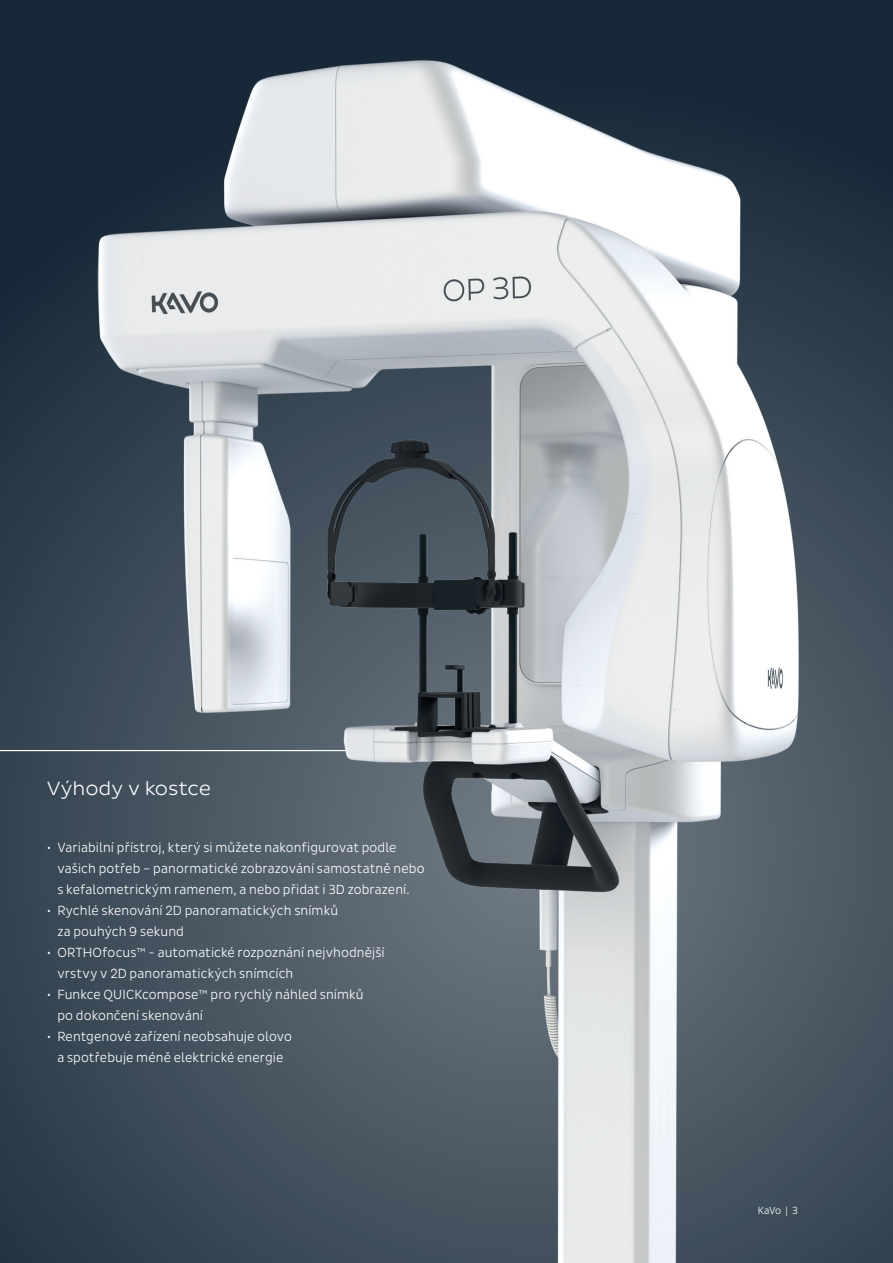
<style>
.page{position:relative;width:893px;height:1263px;background:#172938}
.page>*{position:absolute;margin:0;border:0;box-sizing:border-box;transform-origin:0 0}
.t1{font:300 19.5px "Pluto Sans";letter-spacing:-.005em;color:#fff}
.t2{font:300 13.5px/21px "Pluto Sans Cond";letter-spacing:.01em;color:#fff}
.t3{font:300 10.5px "Pluto Sans Cond";color:#fff}
</style>
<div class="page">
<img style="left:0;top:60px;width:893px;height:1203px">
<h1 class="t1" style="left:47px;top:777px;width:166px">Výhody v kostce</h1>
<p class="t2" style="left:57px;top:837px;width:369px;text-indent:-11px">• Variabilní přístroj, který si můžete nakonfigurovat podle vašich potřeb – panormatické zobrazování samostatně nebo s kefalometrickým ramenem, a nebo přidat i 3D zobrazení.</p>
<p class="t2" style="left:57px;top:900px;width:282px;text-indent:-11px">• Rychlé skenování 2D panoramatických snímků za pouhých 9 sekund</p>
<p class="t2" style="left:57px;top:942px;width:329px;text-indent:-11px">• ORTHOfocus™ - automatické rozpoznání nejvhodnější vrstvy v 2D panoramatických snímcích</p>
<p class="t2" style="left:57px;top:984px;width:308px;text-indent:-11px">• Funkce QUICKcompose™ pro rychlý náhled snímků po dokončení skenování</p>
<p class="t2" style="left:47px;top:1026px;width:247px;text-align:center">• Rentgenové zařízení neobsahuje olovo a spotřebuje méně elektrické energie</p>
<p class="t3" style="left:758px;top:1204px;width:42px">KaVo | 3</p>
</div>
